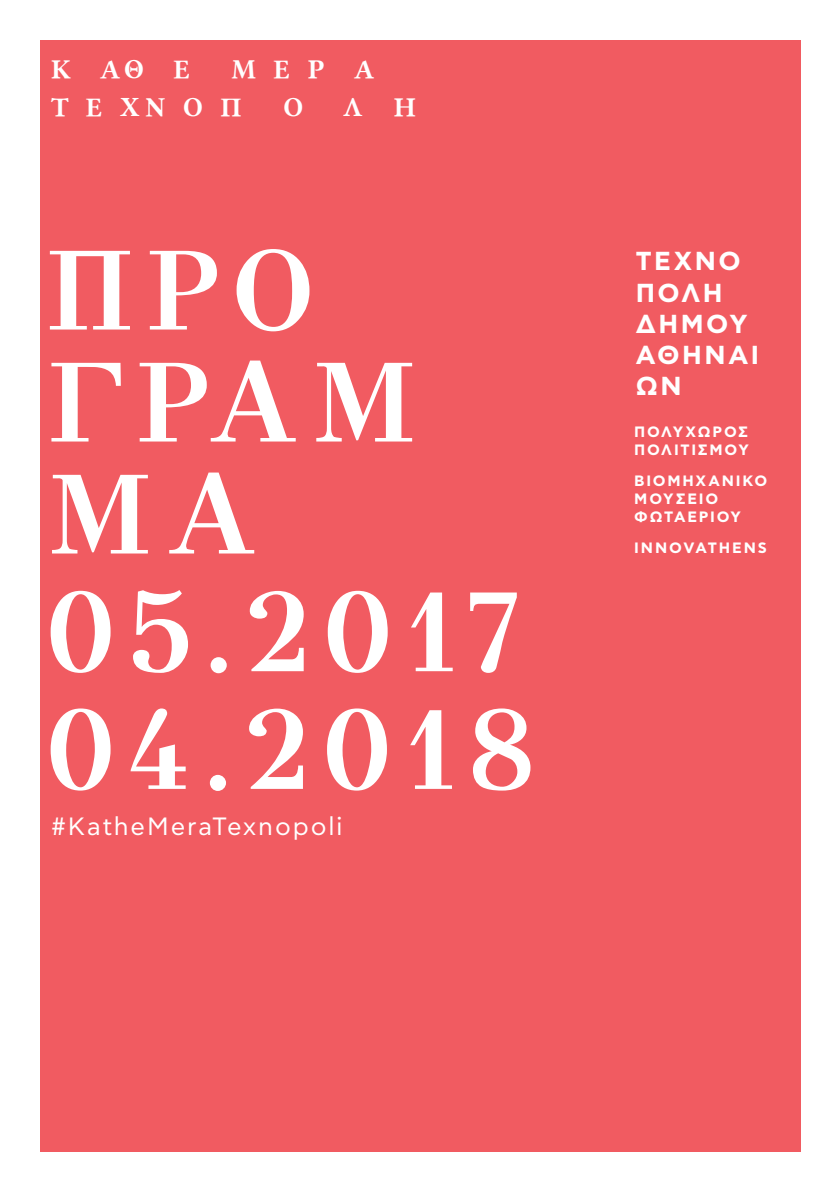
<style>
.page{position:relative;width:840px;height:1191px;background:#fff}
.page>*{position:absolute;margin:0;border:0;box-sizing:border-box;transform-origin:0 0}
.t1{font:700 114px/114.8px "GFS Didot";letter-spacing:.085em;color:#fff}
.t2{font:27px/38px "Linux Libertine GB";letter-spacing:.65em;color:#fff}
.t3{font:700 26px/31.2px "CF Asty Std";letter-spacing:.1em;color:#fff}
.t4{font:25px "CF Asty Std";letter-spacing:.07em;color:#fff}
.t5{font:700 15px/18px "CF Asty Std";letter-spacing:.115em;color:#fff}
</style>
<div class="page">
<div style="left:40px;top:40px;width:759px;height:1111px;background:#f15b61"></div>
<h2 class="t2" style="left:51px;top:50px;width:324px;text-indent:181px">ΜΕΡ Α<br>Τ Ε ΧΝ Ο Π</h2>
<h2 class="t2" style="left:51px;top:50px;width:140px">KAΘΕ</h2>
<h2 class="t2" style="left:283px;top:88px;width:19px">ο</h2>
<h2 class="t2" style="left:345px;top:88px;width:72px">Λ Η</h2>
<h1 class="t1" style="left:45px;top:225px;width:491px">ΠΡΟ<br>ΓΡΑΜ<br>ΜΑ<br>05.2017<br>04.2018</h1>
<h3 class="t4" style="left:51px;top:812px;width:293px">#KatheMeraTexnopoli</h3>
<h3 class="t3" style="left:635px;top:247px;width:125px">ΤΕΧΝΟ<br>ΠΟΛΗ<br>ΔΗΜΟΥ<br>ΑΘΗΝΑΙ<br>ΩΝ</h3>
<p class="t5" style="left:634px;top:423px;width:116px">ΠΟΛΥΧΩΡΟΣ<br>ΠΟΛΙΤΙΣΜΟΥ</p>
<p class="t5" style="left:634px;top:472px;width:134px">ΒΙΟΜΗΧΑΝΙΚΟ<br>MΟΥΣΕΙΟ<br>ΦΩΤΑΕΡΙΟΥ</p>
<p class="t5" style="left:634px;top:540px;width:134px">INNOVATHENS</p>
</div>
